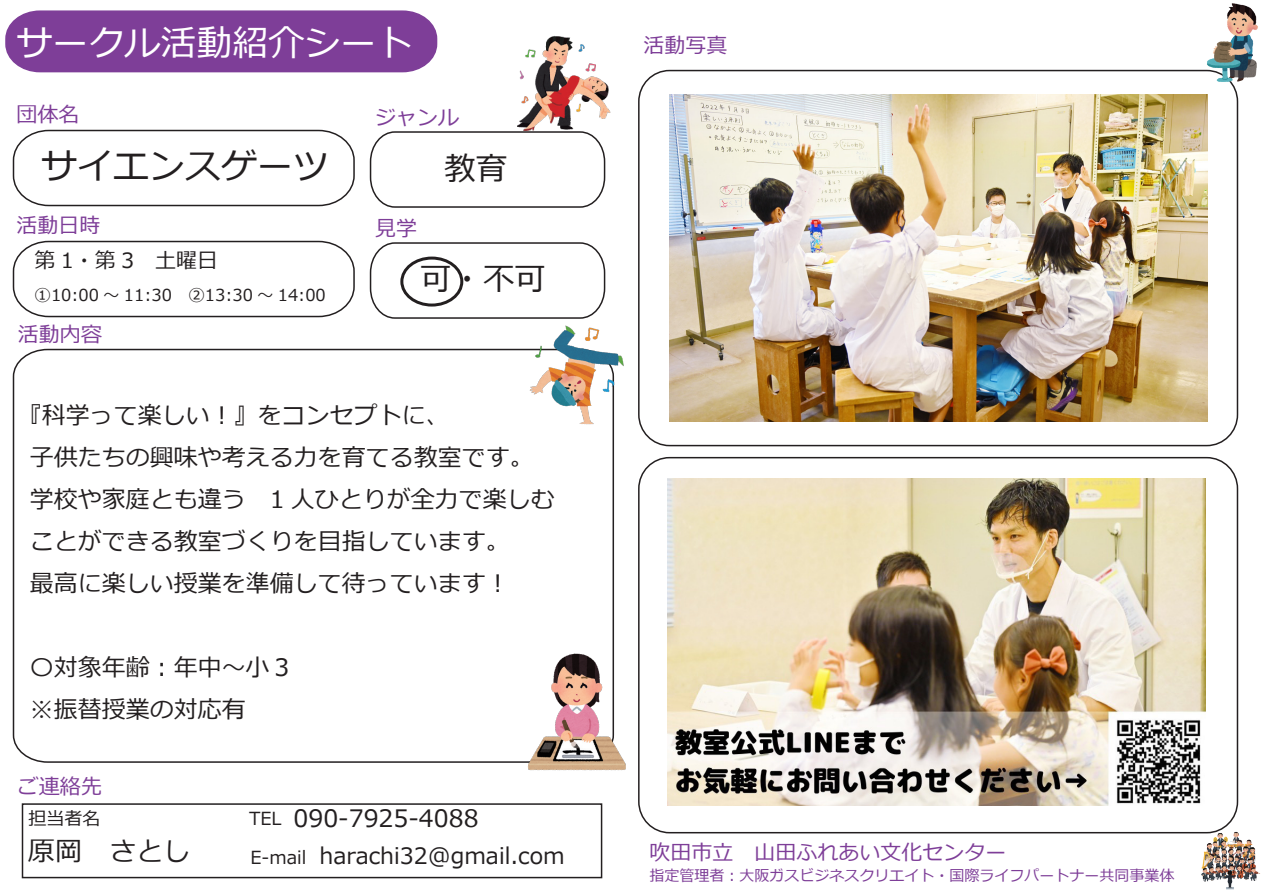
<style>
.page{position:relative;width:1263px;height:893px;background:#fff}
.page>*{position:absolute;margin:0;border:0;box-sizing:border-box;transform-origin:0 0}
.t1{font:36px "Meiryo";color:#fff}
.t2{font:36px "Meiryo";color:#231f20}
.t3{font:31.5px "Meiryo";color:#231f20}
.t4{font:27px "Meiryo";color:#231f20}
.t5{font:24px/42px "Meiryo";color:#231f20}
.t6{font:22.5px "Meiryo";color:#231f20}
.t7{font:21px "Meiryo";color:#7e3e98}
.t8{font:21px "Meiryo";color:#231f20}
.t9{font:18px/39px "Meiryo";color:#231f20}
.t10{font:16.5px "Meiryo";color:#231f20}
.t11{font:15px "Meiryo";color:#7e3e98}
</style>
<div class="page">
<div style="left:5px;top:10px;width:433px;height:63px;background:#7e3e98"></div>
<svg style="left:12px;top:129px;width:343px;height:78px"></svg>
<svg style="left:12px;top:348px;width:603px;height:415px"></svg>
<img style="left:517px;top:36px;width:94px;height:95px">
<img style="left:517px;top:645px;width:109px;height:126px">
<img style="left:529px;top:325px;width:95px;height:102px">
<div style="left:22px;top:803px;width:580px;height:75px;border:2px solid #231f20"></div>
<svg style="left:369px;top:131px;width:237px;height:77px"></svg>
<svg style="left:12px;top:240px;width:343px;height:78px"></svg>
<svg style="left:369px;top:242px;width:237px;height:77px"></svg>
<div style="left:638px;top:70px;width:600px;height:376px;border:2px solid #231f20;border-radius:31px"></div>
<img style="left:1205px;top:3px;width:53px;height:82px">
<img style="left:1201px;top:831px;width:59px;height:58px">
<div style="left:400px;top:257px;width:63px;height:50px;border:3px solid #231f20;border-radius:50%"></div>
<div style="left:638px;top:457px;width:600px;height:376px;border:2px solid #231f20;border-radius:31px"></div>
<img style="left:669px;top:94px;width:538px;height:328px">
<img style="left:668px;top:478px;width:537px;height:328px">
<h1 class="t1" style="left:16px;top:17px;width:397px">サークル活動紹介シート</h1>
<p class="t7" style="left:16px;top:99px;width:64px">団体名</p>
<p class="t7" style="left:375px;top:102px;width:85px">ジャンル</p>
<h1 class="t2" style="left:41px;top:141px;width:289px">サイエンスゲーツ</h1>
<h2 class="t3" style="left:444px;top:147px;width:64px">教育</h2>
<p class="t7" style="left:16px;top:210px;width:85px">活動日時</p>
<p class="t7" style="left:375px;top:213px;width:43px">見学</p>
<p class="t8" style="left:35px;top:246px;width:185px">第 1・第 3　土曜日</p>
<p class="t10" style="left:35px;top:283px;width:293px">①10:00 ～ 11:30　②13:30 ～ 14:00</p>
<p class="t7" style="left:18px;top:320px;width:85px">活動内容</p>
<h2 class="t3" style="left:420px;top:257px;width:127px">可・不可</h2>
<p class="t5" style="left:30px;top:395px;width:526px;text-indent:-12px">『科学って楽しい︕』をコンセプトに、<br>子供たちの興味や考える力を育てる教室です。学校や家庭とも違う　1 人ひとりが全力で楽しむことができる教室づくりを目指しています。<br>最高に楽しい授業を準備して待っています︕</p>
<p class="t5" style="left:30px;top:647px;width:266px">〇対象年齢︓年中～小３※振替授業の対応有</p>
<p class="t7" style="left:18px;top:771px;width:85px">ご連絡先</p>
<p class="t9" style="left:28px;top:800px;width:73px">担当者名</p>
<p class="t9" style="left:249px;top:800px;width:59px">TEL<br>E-mail</p>
<p class="t5" style="left:294px;top:799px;width:187px">090-7925-4088</p>
<p class="t6" style="left:319px;top:840px;width:247px">harachi32@gmail.com</p>
<p class="t4" style="left:28px;top:832px;width:164px">原岡　さとし</p>
<p class="t7" style="left:643px;top:30px;width:85px">活動写真</p>
<p class="t7" style="left:650px;top:838px;width:358px">吹田市立　山田ふれあい文化センター</p>
<p class="t11" style="left:650px;top:865px;width:526px">指定管理者︓大阪ガスビジネスクリエイト・国際ライフパートナー共同事業体</p>
</div>
